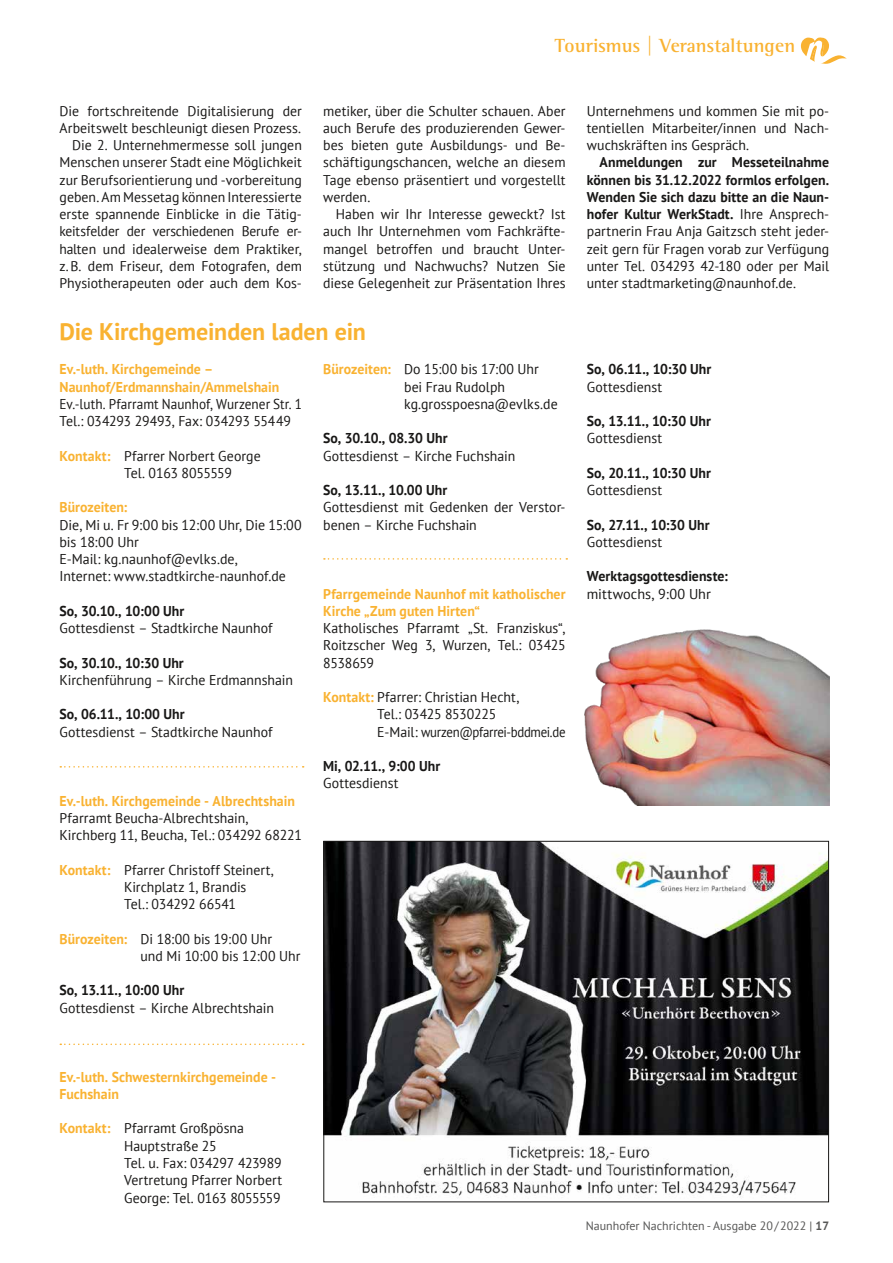
<style>
.page{position:relative;width:893px;height:1263px;background:#fff}
.page>*{position:absolute;margin:0;border:0;box-sizing:border-box;transform-origin:0 0}
.t1{font:700 24px "PT Sans";letter-spacing:-.005em;color:#f9b231}
.t2{font:700 19.5px "Rotis Semi Serif Std";letter-spacing:.005em;color:#f9b231}
.t3{font:14.25px/17.2px "PT Sans";color:#181716}
.t4{font:700 14.25px "PT Sans";letter-spacing:.005em;color:#181716}
.t5{font:700 14.25px/17.2px "PT Sans";letter-spacing:.005em;color:#f9b231}
.t6{font:14.25px/17.2px "PT Sans";color:#181716;scale:.93 1}
.t7{font:14.1px/17.2px "PT Sans";color:#181716;text-align:justify}
.t8{font:12px "PT Sans";color:#565655}
.s1{font-weight:700;color:#f9b231}
.s2{font-weight:700}
</style>
<div class="page">
<svg style="left:801px;top:37px;width:46px;height:27px"></svg>
<img style="left:325px;top:843px;width:502px;height:354px">
<svg style="left:60px;top:766px;width:244px;height:1px"></svg>
<svg style="left:324px;top:558px;width:243px;height:2px"></svg>
<svg style="left:60px;top:1043px;width:244px;height:2px"></svg>
<img style="left:584px;top:629px;width:245px;height:176px">
<h2 class="t2" style="left:555px;top:34px;width:242px">Tourismus | Veranstaltungen</h2>
<p class="t7" style="left:60px;top:102px;width:244px;text-align:right">Die fortschreitende Digitalisierung der Arbeitswelt beschleunigt diesen Prozess.<br>Die 2. Unternehmermesse soll jungen Menschen unserer Stadt eine Möglichkeit zur Berufsorientierung und -vorbereitung geben. Am Messetag können Interessierte erste spannende Einblicke in die Tätig&shy;keitsfelder der verschiedenen Berufe er&shy;halten und idealerweise dem Praktiker, z.B. dem Friseur, dem Fotografen, dem Physiotherapeuten oder auch dem Kos-</p>
<p class="t7" style="left:323px;top:102px;width:244px">metiker, über die Schulter schauen. Aber auch Berufe des produzierenden Gewer&shy;bes bieten gute Ausbildungs- und Be&shy;schäftigungschancen, welche an diesem Tage ebenso präsentiert und vorgestellt werden.</p>
<p class="t7" style="left:323px;top:205px;width:244px;text-indent:13px">Haben wir Ihr Interesse geweckt? Ist auch Ihr Unternehmen vom Fachkräfte&shy;mangel betroffen und braucht Unter&shy;stützung und Nachwuchs? Nutzen Sie diese Gelegenheit zur Präsentation Ihres</p>
<h1 class="t1" style="left:60px;top:316px;width:308px">Die Kirchgemeinden laden ein</h1>
<p class="t5" style="left:60px;top:360px;width:221px">Ev.-luth. Kirchgemeinde –<br>Naunhof/Erdmannshain/Ammelshain</p>
<p class="t6" style="left:60px;top:395px;width:262px">Ev.-luth. Pfarramt Naunhof, Wurzener Str. 1<br>Tel.: 034293 29493, Fax: 034293 55449</p>
<p class="t3" style="left:124px;top:447px;width:138px;text-indent:-64px"><span class="s1">Kontakt:</span> Pfarrer Norbert George<br>Tel. 0163 8055559</p>
<p class="t5" style="left:60px;top:498px;width:69px">Bürozeiten:</p>
<p class="t3" style="left:60px;top:516px;width:244px">Die, Mi u. Fr 9:00 bis 12:00 Uhr, Die 15:00 bis 18:00 Uhr<br>E-Mail: kg.naunhof@evlks.de,<br>Internet: www.stadtkirche-naunhof.de</p>
<p class="t4" style="left:60px;top:601px;width:126px">So, 30.10., 10:00 Uhr</p>
<p class="t3" style="left:60px;top:619px;width:215px">Gottesdienst – Stadtkirche Naunhof</p>
<p class="t4" style="left:60px;top:653px;width:126px">So, 30.10., 10:30 Uhr</p>
<p class="t3" style="left:60px;top:671px;width:235px">Kirchenführung – Kirche Erdmannshain</p>
<p class="t4" style="left:60px;top:705px;width:127px">So, 06.11., 10:00 Uhr</p>
<p class="t3" style="left:60px;top:723px;width:215px">Gottesdienst – Stadtkirche Naunhof</p>
<p class="t5" style="left:60px;top:792px;width:237px">Ev.-luth. Kirchgemeinde - Albrechtshain</p>
<p class="t3" style="left:60px;top:809px;width:244px">Pfarramt Beucha-Albrechtshain,<br>Kirchberg 11, Beucha, Tel.: 034292 68221</p>
<p class="t3" style="left:124px;top:861px;width:151px;text-indent:-64px"><span class="s1">Kontakt:</span> Pfarrer Christoff Steinert,<br>Kirchplatz 1, Brandis<br>Tel.: 034292 66541</p>
<p class="t3" style="left:141px;top:930px;width:161px;text-indent:-81px"><span class="s1">Bürozeiten:</span> Di 18:00 bis 19:00 Uhr<br>und Mi 10:00 bis 12:00 Uhr</p>
<p class="t4" style="left:60px;top:981px;width:126px">So, 13.11., 10:00 Uhr</p>
<p class="t3" style="left:60px;top:999px;width:216px">Gottesdienst – Kirche Albrechtshain</p>
<p class="t3" style="left:404px;top:360px;width:155px;text-indent:-81px"><span class="s1">Bürozeiten:</span> Do 15:00 bis 17:00 Uhr bei Frau Rudolph kg.grosspoesna@evlks.de</p>
<p class="t4" style="left:323px;top:429px;width:126px">So, 30.10., 08.30 Uhr</p>
<p class="t3" style="left:323px;top:447px;width:194px">Gottesdienst – Kirche Fuchshain</p>
<p class="t4" style="left:323px;top:481px;width:126px">So, 13.11., 10.00 Uhr</p>
<p class="t3" style="left:323px;top:499px;width:244px">Gottesdienst mit Gedenken der Verstor&shy;benen – Kirche Fuchshain</p>
<p class="t5" style="left:323px;top:585px;width:244px">Pfarrgemeinde Naunhof mit katholischer<br>Kirche „Zum guten Hirten“</p>
<p class="t3" style="left:323px;top:619px;width:244px;text-align:justify">Katholisches Pfarramt „St. Franziskus“, Roitzscher Weg 3, Wurzen, Tel.: 03425<br>8538659</p>
<p class="t3" style="left:377px;top:688px;width:190px;text-indent:-54px"><span class="s1">Kontakt:</span> Pfarrer: Christian Hecht,<br>Tel.: 03425 8530225<br>E-Mail: wurzen@pfarrei-bddmei.de</p>
<p class="t4" style="left:323px;top:757px;width:119px">Mi, 02.11., 9:00 Uhr</p>
<p class="t3" style="left:323px;top:774px;width:77px">Gottesdienst</p>
<p class="t7" style="left:587px;top:102px;width:244px">Unternehmens und kommen Sie mit po&shy;tentiellen Mitarbeiter/innen und Nach&shy;wuchskräften ins Gespräch.</p>
<p class="t7" style="left:587px;top:153px;width:244px;text-indent:13px"><span class="s2">Anmeldungen zur Messeteilnahme können bis 31.12.2022 formlos erfolgen.<br>Wenden Sie sich dazu bitte an die Naun&shy;hofer Kultur WerkStadt.</span> Ihre Ansprech&shy;partnerin Frau Anja Gaitzsch steht jeder&shy;zeit gern für Fragen vorab zur Verfügung unter Tel. 034293 42-180 oder per Mail unter stadtmarketing@naunhof.de.</p>
<p class="t4" style="left:587px;top:360px;width:126px">So, 06.11., 10:30 Uhr</p>
<p class="t3" style="left:587px;top:378px;width:77px">Gottesdienst</p>
<p class="t4" style="left:587px;top:412px;width:126px">So, 13.11., 10:30 Uhr</p>
<p class="t3" style="left:587px;top:429px;width:77px">Gottesdienst</p>
<p class="t4" style="left:587px;top:463px;width:126px">So, 20.11., 10:30 Uhr</p>
<p class="t3" style="left:587px;top:481px;width:77px">Gottesdienst</p>
<p class="t4" style="left:587px;top:515px;width:124px">So, 27.11., 10:30 Uhr</p>
<p class="t3" style="left:587px;top:533px;width:77px">Gottesdienst</p>
<p class="t4" style="left:587px;top:567px;width:143px">Werktagsgottesdienste:</p>
<p class="t3" style="left:587px;top:585px;width:126px">mittwochs, 9:00 Uhr</p>
<p class="t5" style="left:60px;top:1068px;width:218px">Ev.-luth. Schwesternkirchgemeinde -<br>Fuchshain</p>
<p class="t3" style="left:124px;top:1119px;width:160px;text-indent:-64px"><span class="s1">Kontakt:</span> Pfarramt Großpösna<br>Hauptstraße 25<br>Tel. u. Fax: 034297 423989<br>Vertretung Pfarrer Norbert<br>George: Tel. 0163 8055559</p>
<p class="t8" style="left:586px;top:1218px;width:245px">Naunhofer Nachrichten - Ausgabe 20/2022 | <span class="s2">17</span></p>
</div>
